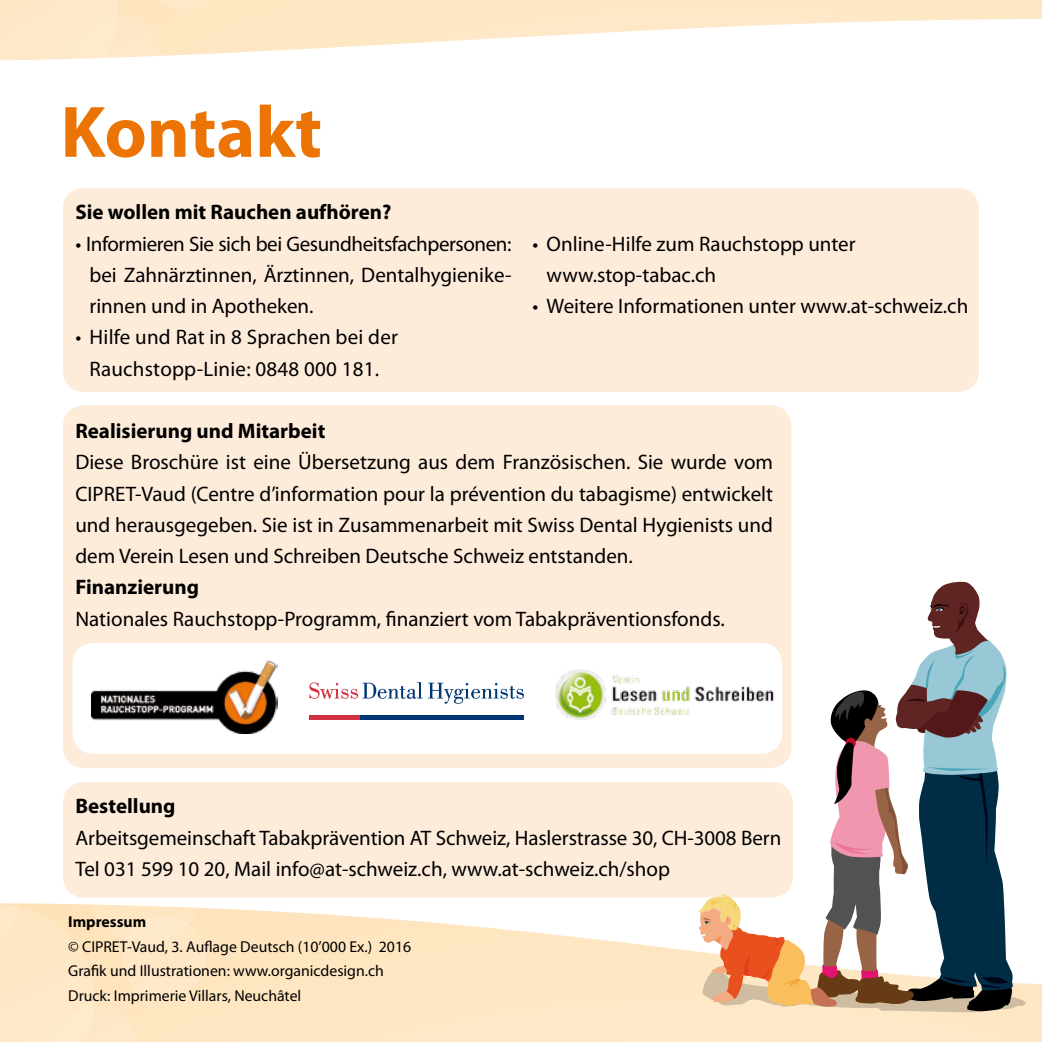
<style>
.page{position:relative;width:1042px;height:1042px;background:#fff}
.page>*{position:absolute;margin:0;border:0;box-sizing:border-box;transform-origin:0 0}
.t1{font:700 73.5px "Myriad Pro";color:#ec7405}
.t2{font:21px/31.3px "Myriad Pro";color:#000;text-align:justify}
.t3{font:700 21px "Myriad Pro";color:#000}
.t4{font:15.75px/24.5px "Myriad Pro";color:#000}
.t5{font:700 15.75px "Myriad Pro";color:#000}
</style>
<div class="page">
<div style="left:63px;top:782px;width:730px;height:115px;background:#feecdb;border-radius:21px"></div>
<svg style="left:205px;top:908px;width:837px;height:134px;background:#fee9cb"></svg>
<svg style="left:0;top:903px;width:205px;height:139px;background:#fee6c4"></svg>
<svg style="left:213px;top:0;width:829px;height:54px"></svg>
<svg style="left:0;top:0;width:213px;height:60px;background:#fee8c7"></svg>
<div style="left:63px;top:188px;width:916px;height:204px;background:#feecdb;border-radius:21px"></div>
<div style="left:63px;top:405px;width:728px;height:363px;background:#feecdb;border-radius:21px"></div>
<div style="left:73px;top:643px;width:709px;height:111px;background:#fff;border-radius:21px"></div>
<svg style="left:697px;top:580px;width:330px;height:432px"></svg>
<div style="left:309px;top:715px;width:51px;height:5px;background:#d43141"></div>
<div style="left:360px;top:715px;width:164px;height:5px;background:#003772"></div>
<svg style="left:309px;top:682px;width:215px;height:22px"></svg>
<img style="left:555px;top:670px;width:231px;height:50px">
<img style="left:92px;top:660px;width:186px;height:73px">
<h1 class="t1" style="left:61px;top:84px;width:263px">Kontakt</h1>
<p class="t3" style="left:75px;top:198px;width:317px">Sie wollen mit Rauchen aufhören?</p>
<p class="t2" style="left:89px;top:228px;width:424px;text-indent:-14px">• Informieren Sie sich bei Gesundheitsfachpersonen: bei Zahnärztinnen, Ärztinnen, Dentalhygienike&shy;rinnen und in Apotheken.</p>
<p class="t2" style="left:75px;top:322px;width:324px;text-align:center">• Hilfe und Rat in 8 Sprachen bei der<br>Rauchstopp-Linie: 0848 000 181.</p>
<p class="t2" style="left:546px;top:228px;width:311px;text-indent:-14px">• Online-Hilfe zum Rauchstopp unter www.stop-tabac.ch</p>
<p class="t2" style="left:532px;top:291px;width:437px">• Weitere Informationen unter www.at-schweiz.ch</p>
<p class="t3" style="left:75px;top:417px;width:251px">Realisierung und Mitarbeit</p>
<p class="t2" style="left:75px;top:447px;width:699px">Diese Broschüre ist eine Übersetzung aus dem Französischen. Sie wurde vom CIPRET-Vaud (Centre d’information pour la prévention du tabagisme) entwickelt und herausgegeben. Sie ist in Zusammenarbeit mit Swiss Dental Hygienists und dem Verein Lesen und Schreiben Deutsche Schweiz entstanden.</p>
<p class="t3" style="left:75px;top:574px;width:125px">Finanzierung</p>
<p class="t2" style="left:75px;top:603px;width:651px">Nationales Rauchstopp-Programm, finanziert vom Tabakpräventionsfonds.</p>
<p class="t3" style="left:75px;top:792px;width:102px">Bestellung</p>
<p class="t2" style="left:75px;top:822px;width:707px">Arbeitsgemeinschaft Tabakprävention AT Schweiz, Haslerstrasse 30, CH-3008 Bern<br>Tel 031 599 10 20, Mail info@at-schweiz.ch, www.at-schweiz.ch/shop</p>
<p class="t5" style="left:68px;top:911px;width:80px">Impressum</p>
<p class="t4" style="left:68px;top:934px;width:344px">© CIPRET-Vaud, 3. Auflage Deutsch (10’000 Ex.) 2016<br>Grafik und Illustrationen: www.organicdesign.ch<br>Druck: Imprimerie Villars, Neuchâtel</p>
</div>
